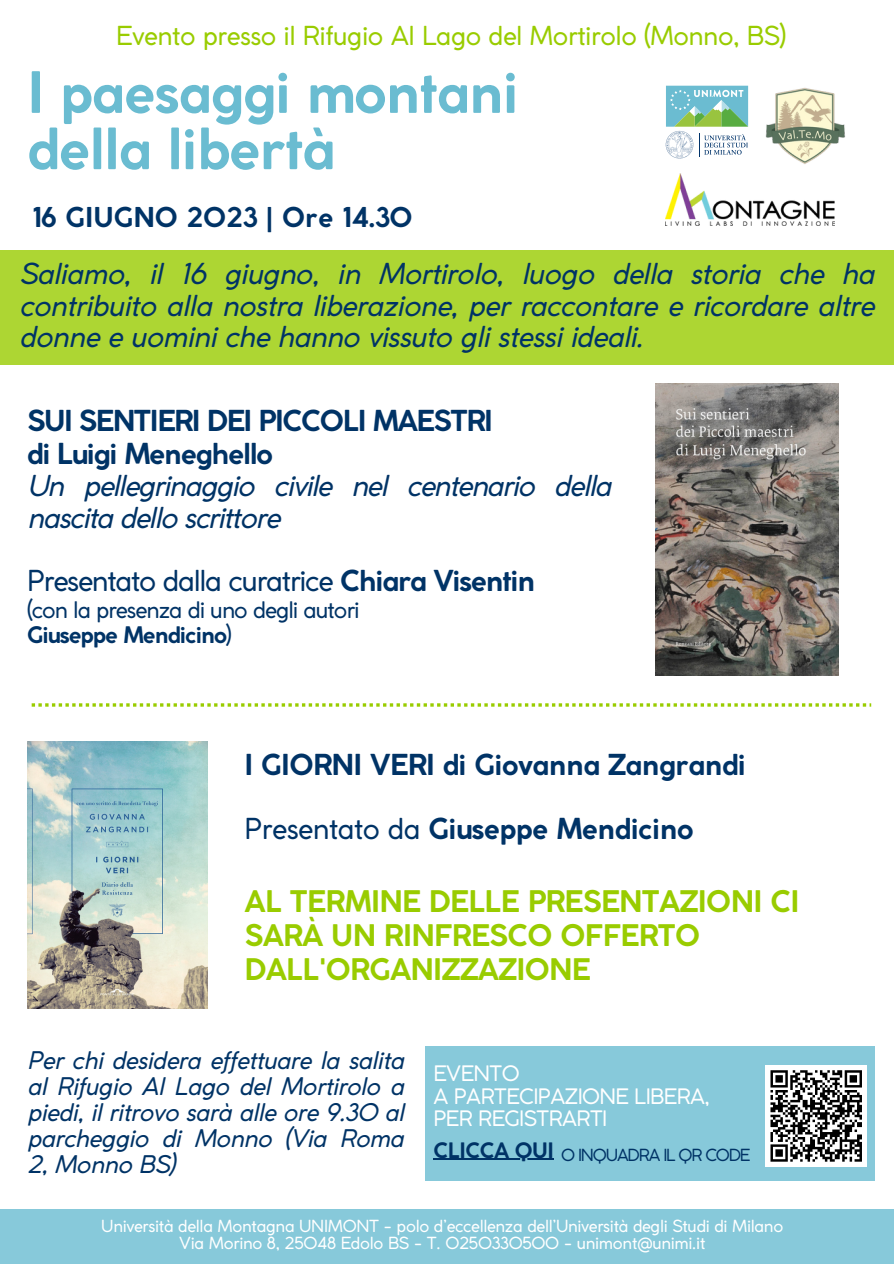
<style>
.page{position:relative;width:894px;height:1264px;background:#fff}
.page>*{position:absolute;margin:0;border:0;box-sizing:border-box;transform-origin:0 0}
.t1{font:700 56.1px/56.2px "Coco Gothic";letter-spacing:-.02em;color:#6abcd1}
.t2{font:700 29.4px/33.8px "Coco Gothic";letter-spacing:-.02em;color:#9c0}
.t3{font:italic 28.5px/31.5px "Coco Gothic";letter-spacing:-.045em;color:#036}
.t4{font:700 28.5px "Coco Gothic";letter-spacing:-.02em;color:#036}
.t5{font:28.5px "Coco Gothic";letter-spacing:-.045em;color:#036}
.t6{font:700 28.5px "Coco Gothic";letter-spacing:-.05em;color:#036}
.t7{font:700 28.5px "Coco Gothic";letter-spacing:-.045em;color:#036}
.t8{font:700 27px "Coco Gothic";color:#036}
.t9{font:25.8px "Coco Gothic";letter-spacing:-.02em;color:#9c0}
.t10{font:italic 24px/26px "Coco Gothic";letter-spacing:-.02em;color:#036;text-align:justify}
.t11{font:22.5px "Coco Gothic";letter-spacing:-.045em;color:#036}
.t12{font:700 22.5px "Coco Gothic";letter-spacing:-.045em;color:#036}
.t13{font:21px "Coco Gothic";letter-spacing:-.03em;color:#fff}
.t14{font:700 21px "Coco Gothic";letter-spacing:-.02em;color:#036}
.t15{font:16.5px "Coco Gothic";letter-spacing:-.02em;color:#fff}
.t16{font:16.5px "Coco Gothic";letter-spacing:-.07em;color:#036}
.s1{font-weight:700}
.s2{font-weight:400}
</style>
<div class="page">
<svg style="left:665px;top:85px;width:84px;height:74px"></svg>
<div style="left:424px;top:1046px;width:450px;height:134px;background:#87c9da"></div>
<div style="left:0;top:251px;width:893px;height:114px;background:#add633"></div>
<div style="left:0;top:1209px;width:893px;height:54px;background:#87c9da"></div>
<img style="left:655px;top:384px;width:183px;height:291px">
<img style="left:765px;top:87px;width:79px;height:77px">
<img style="left:27px;top:741px;width:180px;height:267px">
<div style="left:765px;top:1065px;width:101px;height:101px;background:#fff"></div>
<svg style="left:770px;top:1070px;width:92px;height:92px"></svg>
<svg style="left:32px;top:703px;width:838px;height:3px"></svg>
<img style="left:665px;top:173px;width:169px;height:53px">
<hr style="left:433px;top:1158px;width:120px;height:1px;background:#036">
<p class="t9" style="left:116px;top:25px;width:671px">Evento presso il Rifugio Al Lago del Mortirolo (Monno, BS)</p>
<p class="t1" style="left:27px;top:69px;width:493px">I paesaggi montani della libertà</p>
<p class="t8" style="left:32px;top:206px;width:382px">16 GIUGNO 2023 | Ore 14.30</p>
<p class="t3" style="left:19px;top:261px;width:856px;text-align:justify">Saliamo, il 16 giugno, in Mortirolo, luogo della storia che ha contribuito alla nostra liberazione, per raccontare e ricordare altre donne e uomini che hanno vissuto gli stessi ideali.</p>
<p class="t6" style="left:27px;top:410px;width:467px">SUI SENTIERI DEI PICCOLI MAESTRI</p>
<p class="t7" style="left:27px;top:442px;width:247px">di Luigi Meneghello</p>
<p class="t3" style="left:27px;top:472px;width:585px">Un pellegrinaggio civile nel centenario della nascita dello scrittore</p>
<p class="t5" style="left:27px;top:569px;width:509px">Presentato dalla curatrice <span class="s1">Chiara Visentin</span></p>
<p class="t11" style="left:27px;top:601px;width:334px">(con la presenza di uno degli autori</p>
<p class="t12" style="left:27px;top:626px;width:206px">Giuseppe Mendicino<span class="s2">)</span></p>
<p class="t4" style="left:244px;top:753px;width:503px">I GIORNI VERI di Giovanna Zangrandi</p>
<p class="t4" style="left:244px;top:818px;width:450px"><span class="s2">Presentato da</span> Giuseppe Mendicino</p>
<p class="t2" style="left:244px;top:887px;width:556px">AL TERMINE DELLE PRESENTAZIONI CI<br>SARÀ UN RINFRESCO OFFERTO<br>DALL'ORGANIZZAZIONE</p>
<p class="t10" style="left:27px;top:1049px;width:378px">Per chi desidera effettuare la salita al Rifugio Al Lago del Mortirolo a piedi, il ritrovo sarà alle ore 9.30 al parcheggio di Monno (Via Roma 2, Monno BS)</p>
<p class="t13" style="left:433px;top:1065px;width:88px">EVENTO</p>
<p class="t13" style="left:433px;top:1088px;width:278px">A PARTECIPAZIONE LIBERA,</p>
<p class="t13" style="left:433px;top:1110px;width:175px">PER REGISTRARTI</p>
<p class="t14" style="left:433px;top:1141px;width:122px">CLICCA QUI</p>
<p class="t16" style="left:561px;top:1148px;width:191px">O INQUADRA IL QR CODE</p>
<p class="t15" style="left:101px;top:1220px;width:683px">Università della Montagna UNIMONT - polo d’eccellenza dell’Università degli Studi di Milano</p>
<p class="t15" style="left:179px;top:1236px;width:527px">Via Morino 8, 25048 Edolo BS - T. 0250330500 - unimont@unimi.it</p>
</div>
